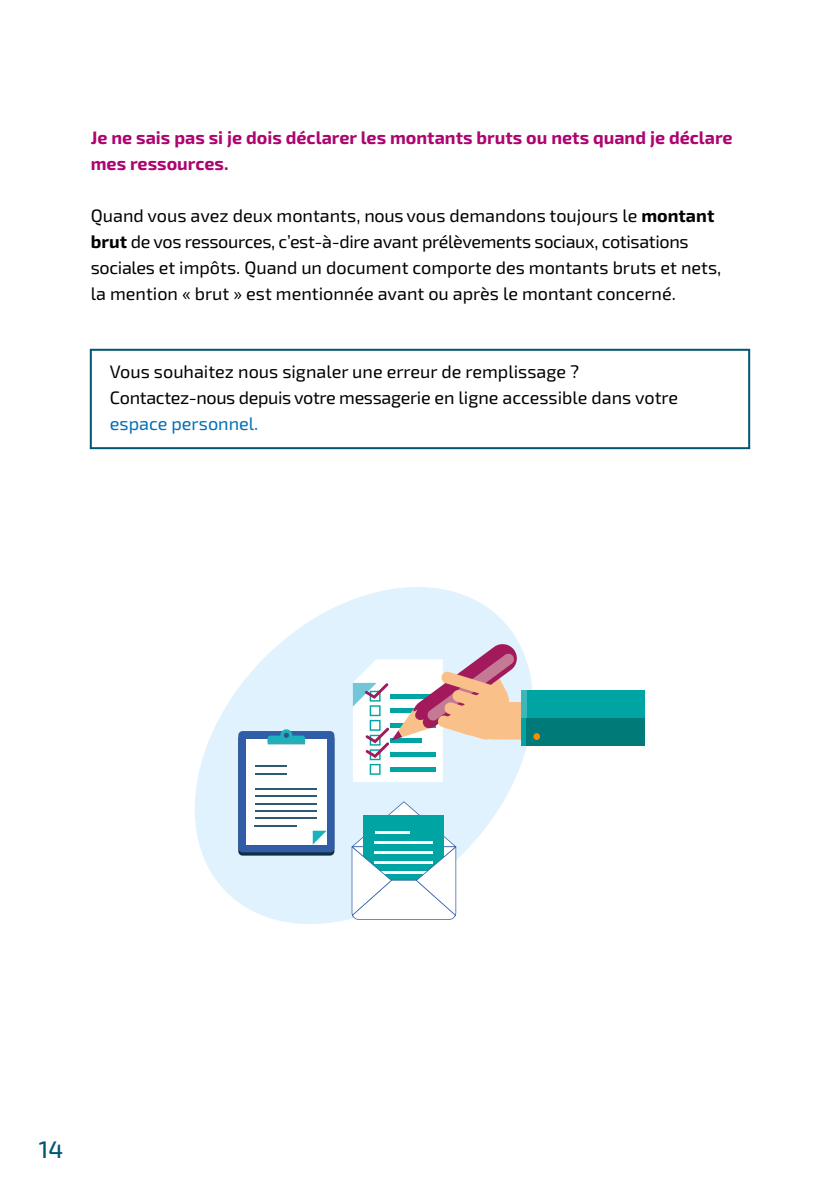
<style>
.page{position:relative;width:840px;height:1191px;background:#fff}
.page>*{position:absolute;margin:0;border:0;box-sizing:border-box;transform-origin:0 0}
.t1{font:500 24px "Exo 2";color:#005575}
.Tableau_TXT_Courant{font:18px/26px "Exo 2";color:#000}
.Tableau_TXT_Courant-2{font:700 18px/26px "Exo 2";color:#ad0470}
.s1{font-weight:700}
.s2{color:#0070ba}
</style>
<div class="page">
<svg style="left:195px;top:587px;width:323px;height:337px;fill:#dff2fd"></svg>
<svg style="left:351px;top:801px;width:105px;height:118px"></svg>
<svg style="left:238px;top:734px;width:96px;height:121px"></svg>
<div style="left:238px;top:731px;width:96px;height:121px;background:#315ca8;border-radius:4px"></div>
<div style="left:246px;top:739px;width:80px;height:105px;background:#fff"></div>
<svg style="left:280px;top:729px;width:12px;height:12px"></svg>
<svg style="left:267px;top:732px;width:38px;height:12px"></svg>
<hr style="left:255px;top:765px;width:31px;height:2px;background:#2d5972">
<hr style="left:255px;top:772px;width:31px;height:2px;background:#2d5972">
<hr style="left:255px;top:787px;width:61px;height:2px;background:#2d5972">
<hr style="left:255px;top:795px;width:61px;height:2px;background:#2d5972">
<hr style="left:255px;top:802px;width:61px;height:2px;background:#2d5972">
<hr style="left:255px;top:810px;width:61px;height:2px;background:#2d5972">
<hr style="left:255px;top:817px;width:61px;height:2px;background:#2d5972">
<hr style="left:255px;top:825px;width:42px;height:1px;background:#2d5972">
<svg style="left:312px;top:830px;width:14px;height:14px"></svg>
<svg style="left:352px;top:642px;width:181px;height:140px"></svg>
<div style="left:521px;top:690px;width:124px;height:56px;background:#00a4a3"></div>
<div style="left:521px;top:690px;width:5px;height:28px;background:#3db8b9"></div>
<div style="left:526px;top:718px;width:119px;height:28px;background:#007a79"></div>
<div style="left:533px;top:733px;width:6px;height:7px;background:#f39001;border-radius:50%"></div>
<div style="left:90px;top:349px;width:659px;height:100px;border:2px solid #005575"></div>
<p class="Tableau_TXT_Courant-2" style="left:91px;top:125px;width:643px">Je ne sais pas si je dois déclarer les montants bruts ou nets quand je déclare mes ressources.</p>
<p class="Tableau_TXT_Courant" style="left:91px;top:203px;width:631px">Quand vous avez deux montants, nous vous demandons toujours le <span class="s1">montant brut</span> de vos ressources, c’est-à-dire avant prélèvements sociaux, cotisations sociales et impôts. Quand un document comporte des montants bruts et nets, la mention « brut » est mentionnée avant ou après le montant concerné.</p>
<p class="Tableau_TXT_Courant" style="left:110px;top:359px;width:569px">Vous souhaitez nous signaler une erreur de remplissage ?<br>Contactez-nous depuis votre messagerie en ligne accessible dans votre <span class="s2">espace personnel.</span></p>
<h1 class="t1" style="left:39px;top:1135px;width:26px">14</h1>
</div>
